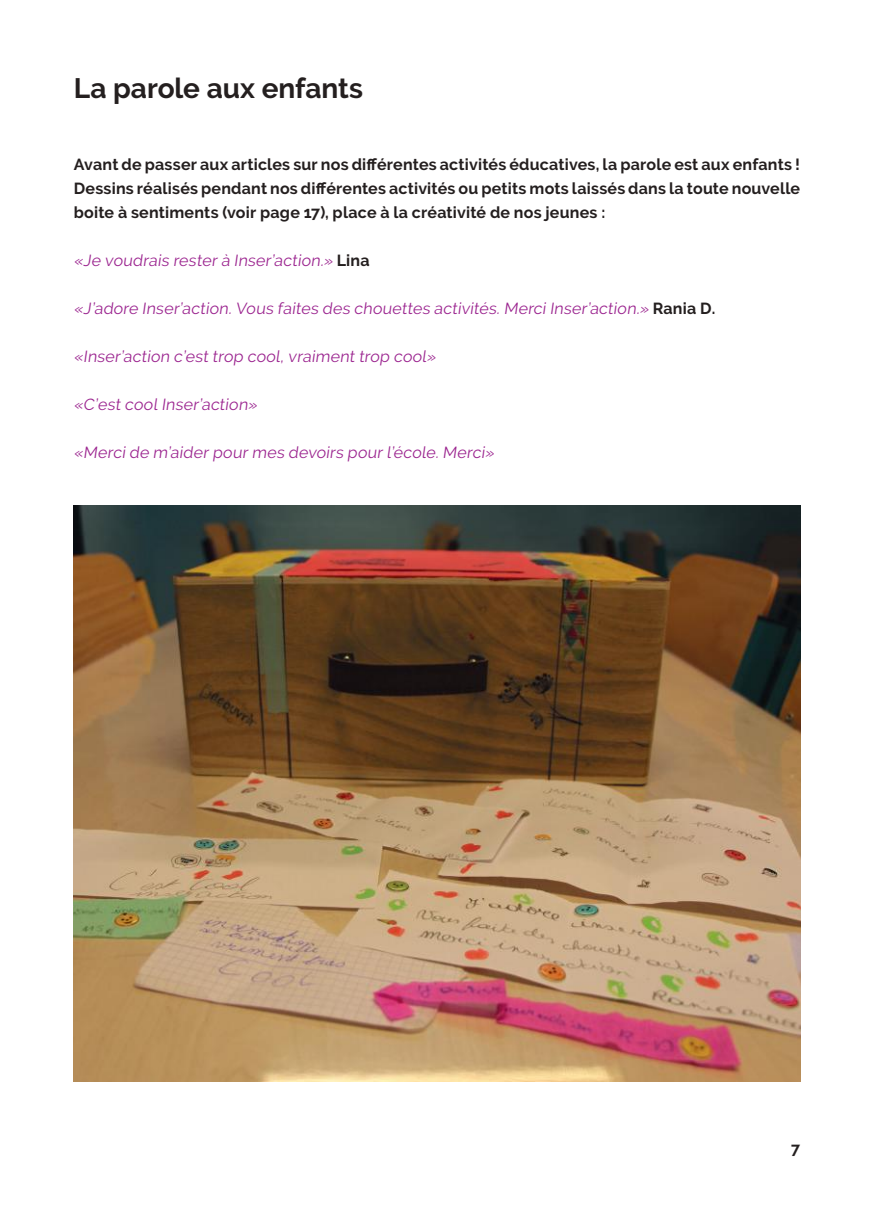
<style>
.page{position:relative;width:874px;height:1225px;background:#fff}
.page>*{position:absolute;margin:0;border:0;box-sizing:border-box;transform-origin:0 0}
.t1{font:700 28px "Raleway";letter-spacing:-.005em;color:#241f1f}
.t2{font:16px "Raleway";color:#9b248f}
.t3{font:700 16px/24px "Raleway";letter-spacing:.01em;color:#241f1f;text-align:justify}
.s1{font-weight:700;color:#241f1f}
</style>
<div class="page">
<img style="left:74px;top:506px;width:725px;height:576px">
<h1 class="t1" style="left:74px;top:72px;width:291px">La parole aux enfants</h1>
<p class="t3" style="left:74px;top:152px;width:727px">Avant de passer aux articles sur nos différentes activités éducatives, la parole est aux enfants !<br>Dessins réalisés pendant nos différentes activités ou petits mots laissés dans la toute nouvelle boite à sentiments (voir page 17), place à la créativité de nos jeunes :</p>
<p class="t2" style="left:74px;top:251px;width:297px">«Je voudrais rester à Inser’action.» <span class="s1">L i n a</span></p>
<p class="t2" style="left:74px;top:299px;width:642px">«J’adore Inser’action. Vous faites des chouettes activités. Merci Inser’action.» <span class="s1">Ra n i a D.</span></p>
<p class="t2" style="left:74px;top:347px;width:366px">«Inser’action c’est trop cool, vraiment trop cool»</p>
<p class="t2" style="left:74px;top:395px;width:187px">«C’est cool Inser’action»</p>
<p class="t2" style="left:74px;top:443px;width:424px">«Merci de m’aider pour mes devoirs pour l’école. Merci»</p>
<p class="t3" style="left:790px;top:1136px;width:10px">7</p>
</div>
